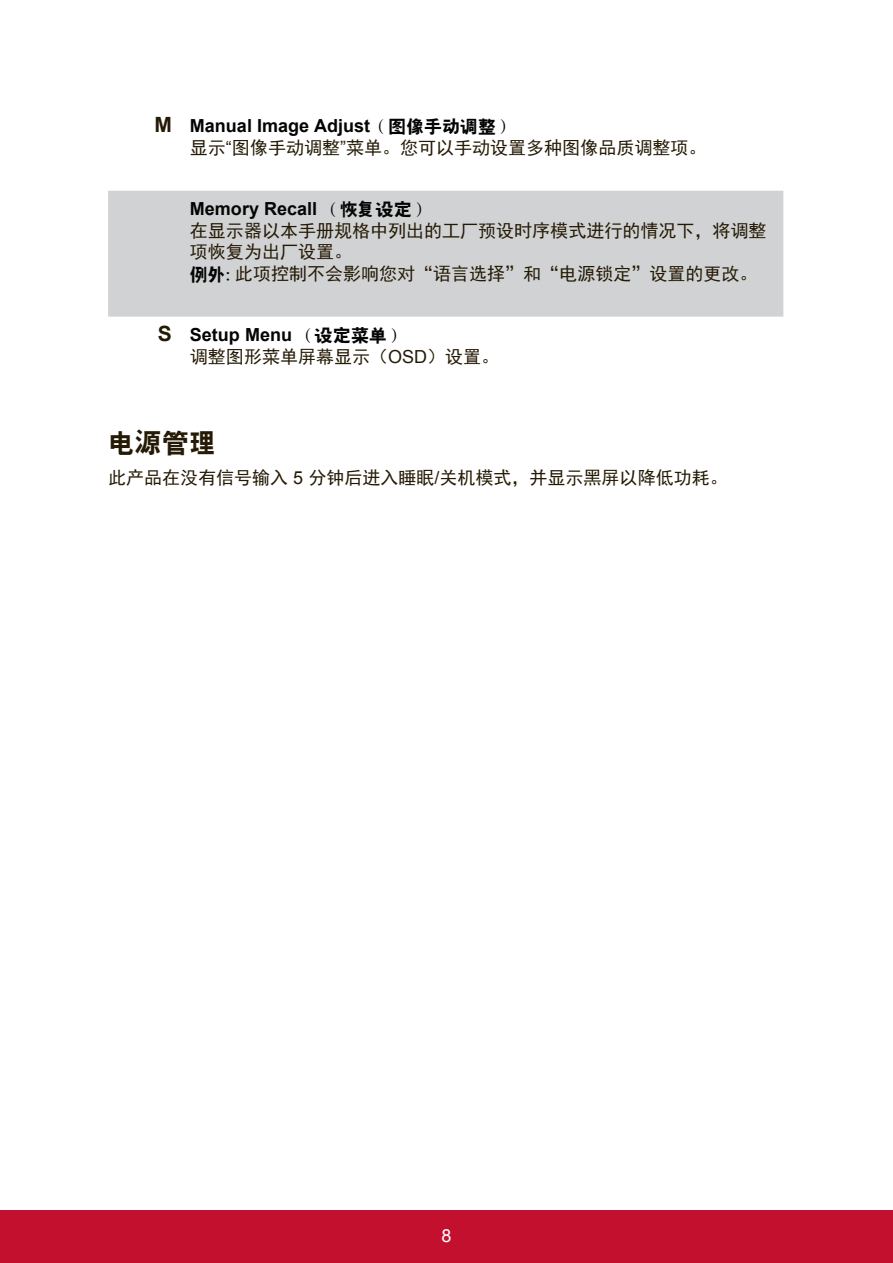
<style>
.page{position:relative;width:893px;height:1263px;background:#fff}
.page>*{position:absolute;margin:0;border:0;box-sizing:border-box;transform-origin:0 0}
.t1{font:27px "RS Cu Hei";color:#251a05}
.t2{font:18px/21.6px "Sim Hei";color:#251a05}
.t3{font:700 18px "Arial";color:#040503}
.t4{font:18px "Arial";color:#fff}
.s1{font-size:21px;color:#251a05}
.s2{font-family:"RS Cu Hei";font-weight:400}
.s3{font-family:"Arial"}
.s4{font-family:"RS Cu Hei";color:#040503}
</style>
<div class="page">
<div style="left:0;top:1210px;width:892px;height:53px;background:#c3102f"></div>
<div style="left:108px;top:191px;width:675px;height:125px;background:#d1d2d4"></div>
<p class="t3" style="left:154px;top:114px;width:361px"><span class="s1">M</span> Manual Image Adjust<span class="s2">（图像手动调整）</span></p>
<p class="t2" style="left:190px;top:137px;width:517px">显示<span class="s3">“</span>图像手动调整<span class="s3">”</span>菜单。您可以手动设置多种图像品质调整项。</p>
<p class="t3" style="left:190px;top:197px;width:242px">Memory Recall <span class="s2">（恢复设定）</span></p>
<p class="t2" style="left:190px;top:220px;width:577px">在显示器以本手册规格中列出的工厂预设时序模式进行的情况下，将调整项恢复为出厂设置。<br><span class="s4">例外:</span>此项控制不会影响您对“语言选择”和“电源锁定”设置的更改。</p>
<p class="t3" style="left:158px;top:323px;width:248px"><span class="s1">S</span> Setup Menu <span class="s2">（设定菜单）</span></p>
<p class="t2" style="left:190px;top:345px;width:311px">调整图形菜单屏幕显示（<span class="s3">OSD</span>）设置。</p>
<h1 class="t1" style="left:108px;top:429px;width:109px">电源管理</h1>
<p class="t2" style="left:108px;top:467px;width:621px">此产品在没有信号输入 <span class="s3">5</span> 分钟后进入睡眠<span class="s3">/</span>关机模式，并显示黑屏以降低功耗。</p>
<p class="t4" style="left:441px;top:1223px;width:12px">8</p>
</div>
